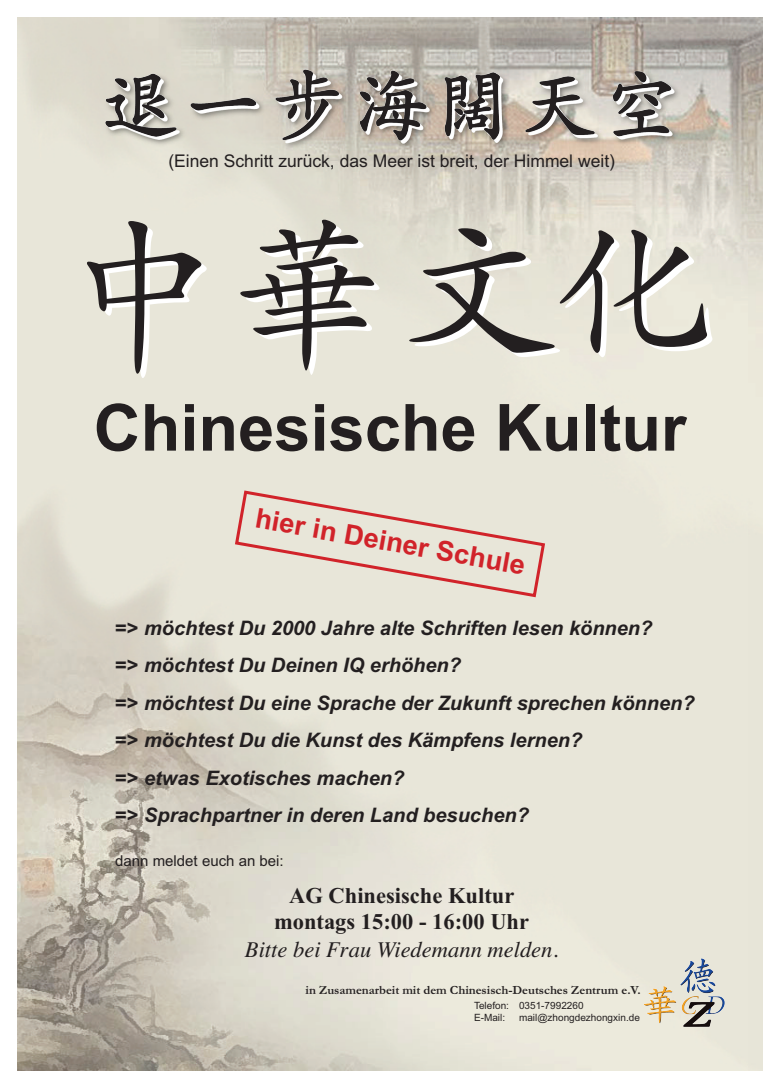
<style>
.page{position:relative;width:780px;height:1088px;background:#fff}
.page>*{position:absolute;margin:0;border:0;box-sizing:border-box;transform-origin:0 0}
.t1{font:165px "ST Kaiti";color:#231f20}
.t2{font:700 65px "Arial";color:#231f20}
.t3{font:700 27.5px "Arial";color:#d1232a}
.t4{font:700 22.5px/26.6px "Times New Roman";color:#231f20;text-align:center}
.t5{font:italic 22.5px "Times";color:#231f20}
.t6{font:italic 700 20px/37.5px "Arial";color:#231f20}
.t7{font:17.5px "Arial";color:#231f20}
.t8{font:15px "Arial";color:#231f20}
.t9{font:700 12.5px "Garamond";color:#231f20}
.t10{font:10px/12px "Arial";color:#231f20}
</style>
<div class="page">
<img style="left:18px;top:18px;width:744px;height:1052px">
<img style="left:95px;top:58px;width:597px;height:129px">
<img style="left:103px;top:66px;width:578px;height:83px">
<img style="left:101px;top:63px;width:578px;height:83px">
<svg style="left:233px;top:489px;width:314px;height:110px"></svg>
<img style="left:640px;top:956px;width:88px;height:72px">
<p class="t7" style="left:168px;top:151px;width:448px">(Einen Schritt zurück, das Meer ist breit, der Himmel weit)</p>
<h1 class="t1" style="left:57px;top:199px;width:662px">中華文化</h1>
<h2 class="t2" style="left:94px;top:390px;width:594px">Chinesische Kultur</h2>
<h3 class="t3" style="left:258px;top:502px;width:275px;rotate:10deg">hier in Deiner Schule</h3>
<p class="t6" style="left:115px;top:609px;width:581px">=&gt; möchtest Du 2000 Jahre alte Schriften lesen können?<br>=&gt; möchtest Du Deinen IQ erhöhen?<br>=&gt; möchtest Du eine Sprache der Zukunft sprechen können? =&gt; möchtest Du die Kunst des Kämpfens lernen?<br>=&gt; etwas Exotisches machen?<br>=&gt; Sprachpartner in deren Land besuchen?</p>
<p class="t8" style="left:115px;top:852px;width:170px">dann meldet euch an bei:</p>
<p class="t4" style="left:274px;top:881px;width:256px">AG Chinesische Kultur montags 15:00 - 16:00 Uhr</p>
<p class="t5" style="left:245px;top:936px;width:315px">Bitte bei Frau Wiedemann melden.</p>
<p class="t9" style="left:305px;top:982px;width:336px">in Zusamenarbeit mit dem Chinesisch-Deutsches Zentrum e.V.</p>
<p class="t10" style="left:474px;top:999px;width:111px">Telefon: 0351-7992260<br>E-Mail:</p>
<p class="t10" style="left:519px;top:1011px;width:122px">mail@zhongdezhongxin.de</p>
</div>
